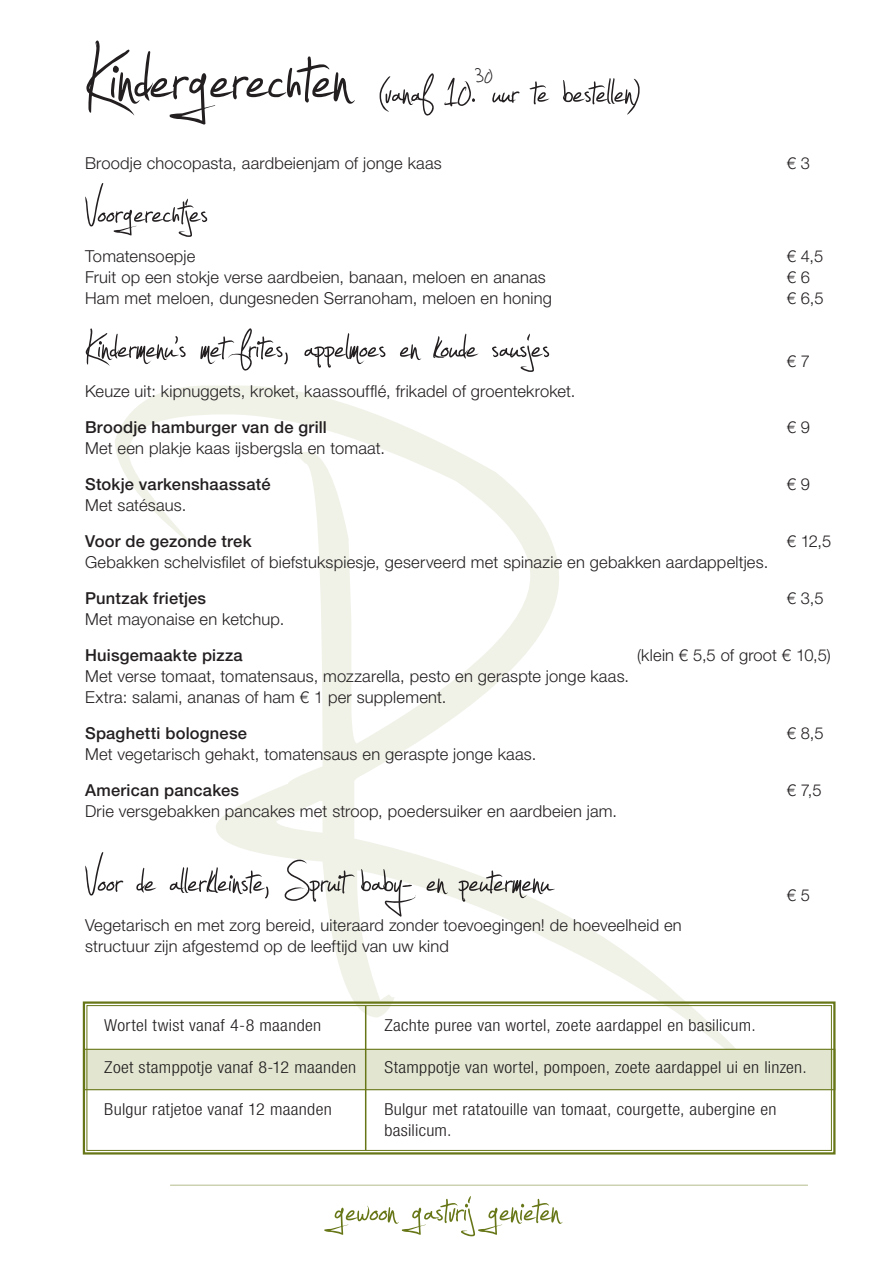
<style>
.page{position:relative;width:893px;height:1263px;background:#fff}
.page>*{position:absolute;margin:0;border:0;box-sizing:border-box;transform-origin:0 0}
.t1{font:79.2px "Jellyka Estryas Handwriting";color:#677717}
.t2{font:75px "Jellyka Estryas Handwriting";color:#231f20}
.t3{font:300 16.5px/21px "Helvetica Neue LT Std";letter-spacing:.015em;color:#231f20}
.t4{font:300 condensed 16.5px/21px "Helvetica Neue LT Std";letter-spacing:.015em;color:#231f20;scale:1.1 1}
.t5{font:500 16.5px "Helvetica Neue LT Std";letter-spacing:.015em;color:#231f20}
.s1{font-size:150px}
</style>
<div class="page">
<svg style="left:115px;top:386px;width:568px;height:614px"></svg>
<hr style="left:170px;top:1184px;width:638px;height:2px;background:#bdc497">
<svg style="left:82px;top:1000px;width:754px;height:155px"></svg>
<div style="left:87px;top:1005px;width:745px;height:146px;border:1px solid #677717"></div>
<hr style="left:365px;top:1006px;width:1px;height:144px;background:#677717">
<h2 class="t2" style="left:85px;top:61px;width:557px"><span class="s1">Kindergerechten</span> (vanaf 10.<sup>30</sup>uur te bestelen)</h2>
<p class="t3" style="left:85px;top:153px;width:358px">Broodje chocopasta, aardbeienjam of jonge kaas</p>
<p class="t3" style="left:787px;top:153px;width:25px">€ 3</p>
<h2 class="t2" style="left:85px;top:181px;width:124px">Voorgerechtjes</h2>
<p class="t3" style="left:85px;top:246px;width:112px">Tomatensoepje</p>
<p class="t3" style="left:787px;top:246px;width:38px">€ 4,5</p>
<p class="t3" style="left:85px;top:267px;width:462px">Fruit op een stokje verse aardbeien, banaan, meloen en ananas</p>
<p class="t3" style="left:787px;top:267px;width:25px">€ 6</p>
<p class="t3" style="left:85px;top:288px;width:468px">Ham met meloen, dungesneden Serranoham, meloen en honing</p>
<p class="t3" style="left:787px;top:288px;width:38px">€ 6,5</p>
<h2 class="t2" style="left:85px;top:316px;width:466px">Kindermenu’s met frites, appelmoes en koude sausjes</h2>
<p class="t3" style="left:787px;top:351px;width:25px">€ 7</p>
<p class="t3" style="left:85px;top:381px;width:492px">Keuze uit: kipnuggets, kroket, kaassoufflé, frikadel of groentekroket.</p>
<p class="t5" style="left:85px;top:418px;width:243px">Broodje hamburger van de grill</p>
<p class="t3" style="left:787px;top:417px;width:25px">€ 9</p>
<p class="t3" style="left:85px;top:438px;width:302px">Met een plakje kaas ijsbergsla en tomaat.</p>
<p class="t5" style="left:85px;top:475px;width:187px">Stokje varkenshaassaté</p>
<p class="t3" style="left:787px;top:474px;width:25px">€ 9</p>
<p class="t3" style="left:85px;top:495px;width:103px">Met satésaus.</p>
<p class="t5" style="left:85px;top:532px;width:168px">Voor de gezonde trek</p>
<p class="t3" style="left:787px;top:531px;width:46px">€ 12,5</p>
<p class="t3" style="left:85px;top:552px;width:685px">Gebakken schelvisfilet of biefstukspiesje, geserveerd met spinazie en gebakken aardappeltjes.</p>
<p class="t5" style="left:85px;top:589px;width:123px">Puntzak frietjes</p>
<p class="t3" style="left:787px;top:588px;width:38px">€ 3,5</p>
<p class="t3" style="left:85px;top:609px;width:201px">Met mayonaise en ketchup.</p>
<p class="t5" style="left:85px;top:646px;width:159px">Huisgemaakte pizza</p>
<p class="t3" style="left:637px;top:645px;width:195px">(klein € 5,5 of groot € 10,5)</p>
<p class="t3" style="left:85px;top:666px;width:546px">Met verse tomaat, tomatensaus, mozzarella, pesto en geraspte jonge kaas.<br>Extra: salami, ananas of ham € 1 per supplement.</p>
<p class="t5" style="left:85px;top:724px;width:163px">Spaghetti bolognese</p>
<p class="t3" style="left:787px;top:723px;width:38px">€ 8,5</p>
<p class="t3" style="left:85px;top:744px;width:453px">Met vegetarisch gehakt, tomatensaus en geraspte jonge kaas.</p>
<p class="t5" style="left:85px;top:781px;width:156px">American pancakes</p>
<p class="t3" style="left:787px;top:780px;width:36px">€ 7,5</p>
<p class="t3" style="left:85px;top:801px;width:534px">Drie versgebakken pancakes met stroop, poedersuiker en aardbeien jam.</p>
<h2 class="t2" style="left:85px;top:850px;width:466px">Voor de alerkleinste, Spruit baby- en peutermenu</h2>
<p class="t3" style="left:787px;top:885px;width:25px">€ 5</p>
<p class="t3" style="left:85px;top:915px;width:598px">Vegetarisch en met zorg bereid, uiteraard zonder toevoegingen! de hoeveelheid en structuur zijn afgestemd op de leeftijd van uw kind</p>
<p class="t4" style="left:104px;top:1015px;width:199px">Wortel twist vanaf 4-8 maanden</p>
<p class="t4" style="left:384px;top:1015px;width:339px">Zachte puree van wortel, zoete aardappel en basilicum.</p>
<p class="t4" style="left:104px;top:1057px;width:230px">Zoet stamppotje vanaf 8-12 maanden</p>
<p class="t4" style="left:384px;top:1057px;width:386px">Stamppotje van wortel, pompoen, zoete aardappel ui en linzen.</p>
<p class="t4" style="left:104px;top:1099px;width:208px">Bulgur ratjetoe vanaf 12 maanden</p>
<p class="t4" style="left:384px;top:1099px;width:358px">Bulgur met ratatouille van tomaat, courgette, aubergine en basilicum.</p>
<h1 class="t1" style="left:333px;top:1177px;width:228px">gewoon gastvrij genieten</h1>
</div>
